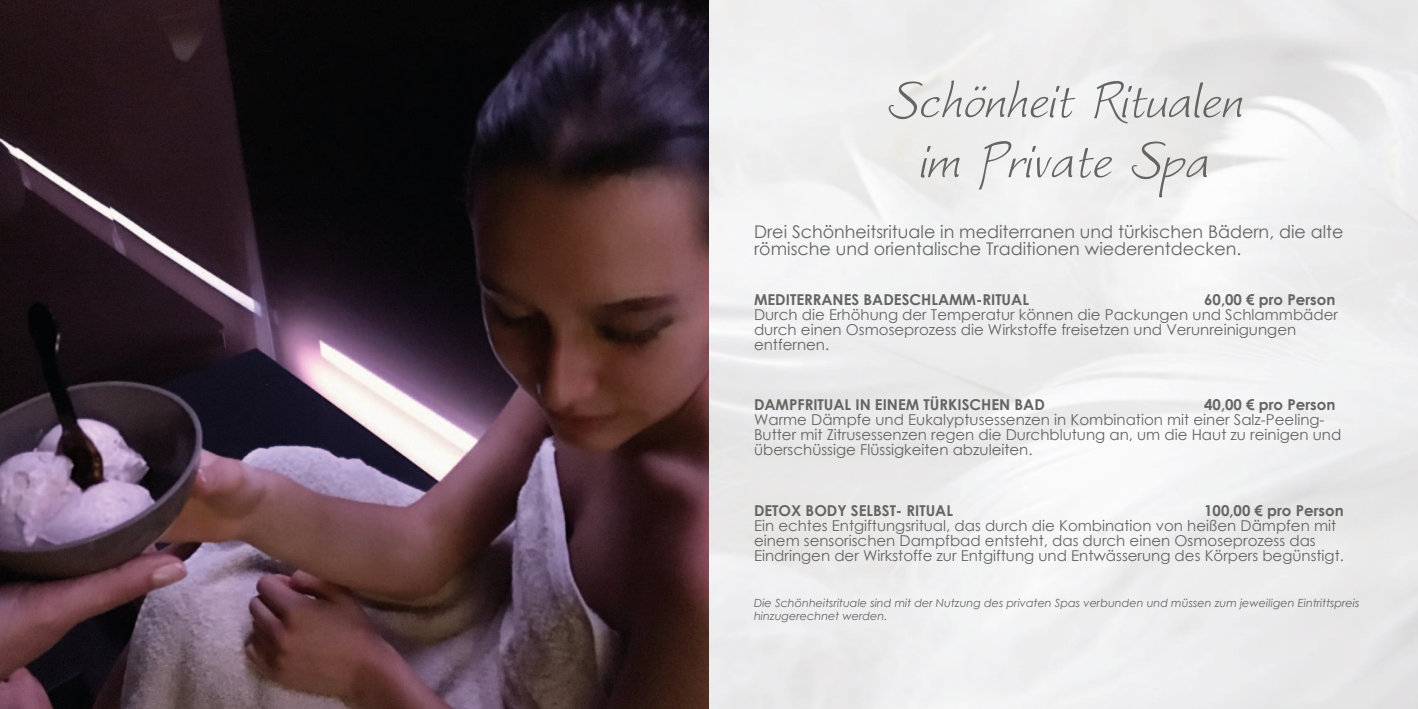
<style>
.page{position:relative;width:1418px;height:709px;background:#fff}
.page>*{position:absolute;margin:0;border:0;box-sizing:border-box;transform-origin:0 0}
.t1{font:italic 68.75px/60px "Worstveld Sling";letter-spacing:-.01em;color:#646463;text-align:center}
.t2{font:17.5px/17.5px "Century Gothic";color:#646463}
.t3{font:15px/15px "Century Gothic";color:#646463}
.t4{font:700 15px "Century Gothic";color:#646463}
.t5{font:italic 11.25px/13.5px "Century Gothic";color:#646463}
</style>
<div class="page">
<img style="left:0;top:0;width:1417px;height:709px">
<h1 class="t1" style="left:884px;top:63px;width:360px">Schönheit Ritualen im Private Spa</h1>
<p class="t2" style="left:754px;top:222px;width:591px">Drei Schönheitsrituale in mediterranen und türkischen Bädern, die alte römische und orientalische Traditionen wiederentdecken.</p>
<p class="t4" style="left:754px;top:294px;width:276px">MEDITERRANES BADESCHLAMM-RITUAL</p>
<p class="t4" style="left:1204px;top:294px;width:133px">60,00 € pro Person</p>
<p class="t3" style="left:754px;top:307px;width:585px">Durch die Erhöhung der Temperatur können die Packungen und Schlammbäder durch einen Osmoseprozess die Wirkstoffe freisetzen und Verunreinigungen entfernen.</p>
<p class="t4" style="left:754px;top:399px;width:292px">DAMPFRITUAL IN EINEM TÜRKISCHEN BAD</p>
<p class="t4" style="left:1204px;top:399px;width:133px">40,00 € pro Person</p>
<p class="t3" style="left:754px;top:412px;width:589px">Warme Dämpfe und Eukalyptusessenzen in Kombination mit einer Salz-Peeling-<br>Butter mit Zitrusessenzen regen die Durchblutung an, um die Haut zu reinigen und überschüssige Flüssigkeiten abzuleiten.</p>
<p class="t4" style="left:754px;top:504px;width:200px">DETOX BODY SELBST- RITUAL</p>
<p class="t4" style="left:1204px;top:504px;width:141px">100,00 € pro Person</p>
<p class="t3" style="left:754px;top:517px;width:591px">Ein echtes Entgiftungsritual, das durch die Kombination von heißen Dämpfen mit einem sensorischen Dampfbad entsteht, das durch einen Osmoseprozess das<br>Eindringen der Wirkstoffe zur Entgiftung und Entwässerung des Körpers begünstigt.</p>
<p class="t5" style="left:754px;top:596px;width:607px">Die Schönheitsrituale sind mit der Nutzung des privaten Spas verbunden und müssen zum jeweiligen Eintrittspreis hinzugerechnet werden.</p>
</div>
